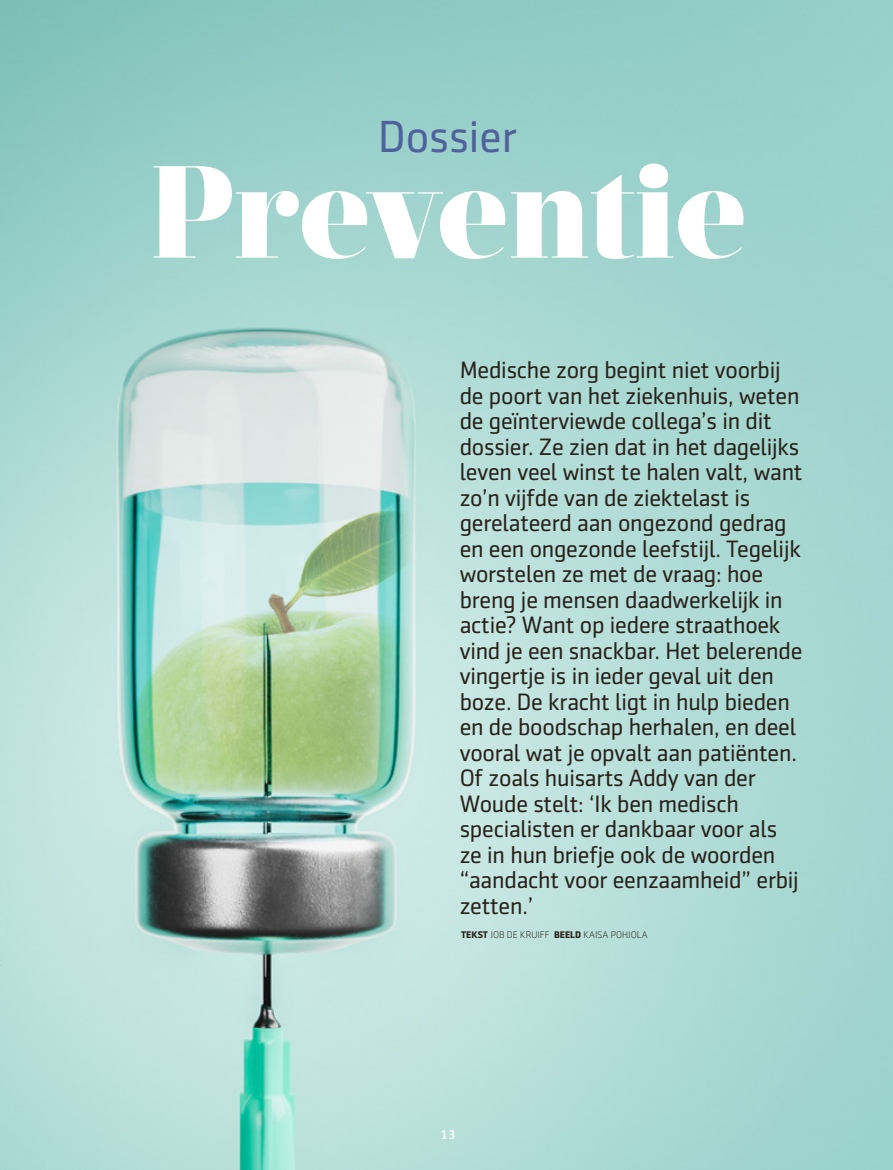
<style>
.page{position:relative;width:893px;height:1170px;background:#fff}
.page>*{position:absolute;margin:0;border:0;box-sizing:border-box;transform-origin:0 0}
.t1{font:900 130.65px "Prumo Display";letter-spacing:-.005em;color:#fff}
.t2{font:45.45px "Sentico Sans DT";color:#50619d}
.t3{font:24px/25.5px "Sentico Sans DT";letter-spacing:-.01em;color:#29211a}
.t4{font:500 12.75px "Sentico Sans DT";color:#fff}
.t5{font:300 9.75px "Sentico Sans DT";color:#29211a}
.s1{font-weight:700}
</style>
<div class="page">
<img style="left:0;top:0;width:893px;height:1169px">
<img style="left:0;top:279px;width:65px;height:890px">
<h2 class="t2" style="left:378px;top:112px;width:140px">Dossier</h2>
<h1 class="t1" style="left:148px;top:132px;width:600px">Preventie</h1>
<p class="t3" style="left:460px;top:357px;width:344px">Medische zorg begint niet voorbij de poort van het ziekenhuis, weten de geïnterviewde collega’s in dit dossier. Ze zien dat in het dagelijks leven veel winst te halen valt, want zo’n vijfde van de ziektelast is gerelateerd aan ongezond gedrag en een ongezonde leefstijl. Tegelijk worstelen ze met de vraag: hoe breng je mensen daadwerkelijk in actie? Want op iedere straathoek vind je een snackbar. Het belerende vingertje is in ieder geval uit den boze. De kracht ligt in hulp bieden en de boodschap herhalen, en deel vooral wat je opvalt aan patiënten.<br>Of zoals huisarts Addy van der<br>Woude stelt: ‘Ik ben medisch specialisten er dankbaar voor als ze in hun briefje ook de woorden “aandacht voor eenzaamheid” erbij zetten.’</p>
<p class="t5" style="left:461px;top:929px;width:188px"><span class="s1">TEKST</span> JOB DE KRUIFF <span class="s1">BEELD</span> KAISA POHJOLA</p>
<p class="t4" style="left:441px;top:1127px;width:16px">13</p>
</div>
